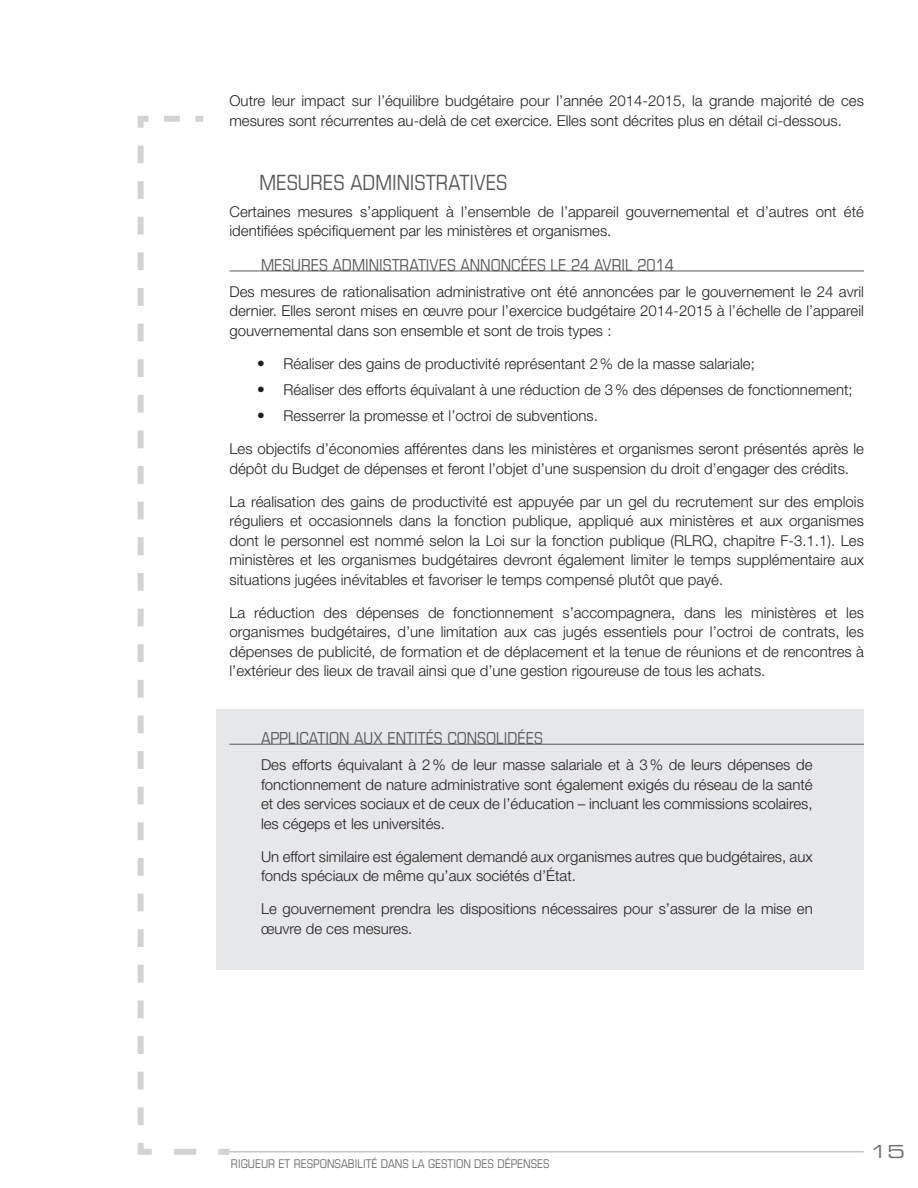
<style>
.page{position:relative;width:918px;height:1188px;background:#fff}
.page>*{position:absolute;margin:0;border:0;box-sizing:border-box;transform-origin:0 0}
.t1{font:condensed 21px "Eurostile";color:#57585a}
.t2{font:18px "Eurostile Extended Two";color:#6c6d70}
.t3{font:condensed 16.5px "Eurostile";color:#57585a}
.P_retrait{font:300 15px/19.5px "Helvetica Neue";color:#231f20}
.t4{font:condensed 12px "Eurostile";color:#6c6d70}
.s1{font-family:"Eurostile";font-weight:700}
</style>
<div class="page">
<hr style="left:230px;top:1151px;width:634px;height:1px;background:#231f20">
<svg style="left:137px;top:116px;width:94px;height:1039px"></svg>
<div style="left:216px;top:709px;width:648px;height:261px;background:#e6e7e9"></div>
<hr style="left:230px;top:271px;width:634px;height:1px;background:#57585a">
<hr style="left:230px;top:744px;width:634px;height:1px;background:#57585a">
<p class="P_retrait" style="left:230px;top:91px;width:636px">Outre leur impact sur l’équilibre budgétaire pour l’année 2014-2015, la grande majorité de ces mesures sont récurrentes au-delà de cet exercice. Elles sont décrites plus en détail ci-dessous.</p>
<h3 class="t1" style="left:260px;top:170px;width:250px">MESURES ADMINISTRATIVES</h3>
<p class="P_retrait" style="left:230px;top:201px;width:636px">Certaines mesures s’appliquent à l’ensemble de l’appareil gouvernemental et d’autres ont été identifiées spécifiquement par les ministères et organismes.</p>
<h4 class="t3" style="left:261px;top:255px;width:415px">MESURES ADMINISTRATIVES ANNONCÉES LE 24 AVRIL 2014</h4>
<p class="P_retrait" style="left:230px;top:281px;width:636px;text-align:justify">Des mesures de rationalisation administrative ont été annoncées par le gouvernement le 24 avril dernier. Elles seront mises en œuvre pour l’exercice budgétaire 2014-2015 à l’échelle de l’appareil gouvernemental dans son ensemble et sont de trois types :</p>
<p class="P_retrait" style="left:256px;top:353px;width:500px"><span class="s1">•</span> Réaliser des gains de productivité représentant 2% de la masse salariale;</p>
<p class="P_retrait" style="left:256px;top:380px;width:598px"><span class="s1">•</span> Réaliser des efforts équivalant à une réduction de 3% des dépenses de fonctionnement;</p>
<p class="P_retrait" style="left:256px;top:406px;width:343px"><span class="s1">•</span> Resserrer la promesse et l’octroi de subventions.</p>
<p class="P_retrait" style="left:230px;top:439px;width:636px">Les objectifs d’économies afférentes dans les ministères et organismes seront présentés après le dépôt du Budget de dépenses et feront l’objet d’une suspension du droit d’engager des crédits.</p>
<p class="P_retrait" style="left:230px;top:491px;width:636px;text-align:justify">La réalisation des gains de productivité est appuyée par un gel du recrutement sur des emplois réguliers et occasionnels dans la fonction publique, appliqué aux ministères et aux organismes dont le personnel est nommé selon la Loi sur la fonction publique (RLRQ, chapitre F-3.1.1). Les ministères et les organismes budgétaires devront également limiter le temps supplémentaire aux situations jugées inévitables et favoriser le temps compensé plutôt que payé.</p>
<p class="P_retrait" style="left:230px;top:602px;width:636px;text-align:justify">La réduction des dépenses de fonctionnement s’accompagnera, dans les ministères et les organismes budgétaires, d’une limitation aux cas jugés essentiels pour l’octroi de contrats, les dépenses de publicité, de formation et de déplacement et la tenue de réunions et de rencontres à l’extérieur des lieux de travail ainsi que d’une gestion rigoureuse de tous les achats.</p>
<h4 class="t3" style="left:261px;top:728px;width:283px">APPLICATION AUX ENTITÉS CONSOLIDÉES</h4>
<p class="P_retrait" style="left:261px;top:755px;width:553px;text-align:justify">Des efforts équivalant à 2% de leur masse salariale et à 3% de leurs dépenses de fonctionnement de nature administrative sont également exigés du réseau de la santé et des services sociaux et de ceux de l’éducation – incluant les commissions scolaires, les cégeps et les universités.</p>
<p class="P_retrait" style="left:261px;top:846px;width:553px">Un effort similaire est également demandé aux organismes autres que budgétaires, aux fonds spéciaux de même qu’aux sociétés d’État.</p>
<p class="P_retrait" style="left:261px;top:899px;width:553px">Le gouvernement prendra les dispositions nécessaires pour s’assurer de la mise en œuvre de ces mesures.</p>
<p class="t4" style="left:231px;top:1157px;width:320px">RIGUEUR ET RESPONSABILITÉ DANS LA GESTION DES DÉPENSES</p>
<p class="t2" style="left:870px;top:1139px;width:36px">15</p>
</div>
